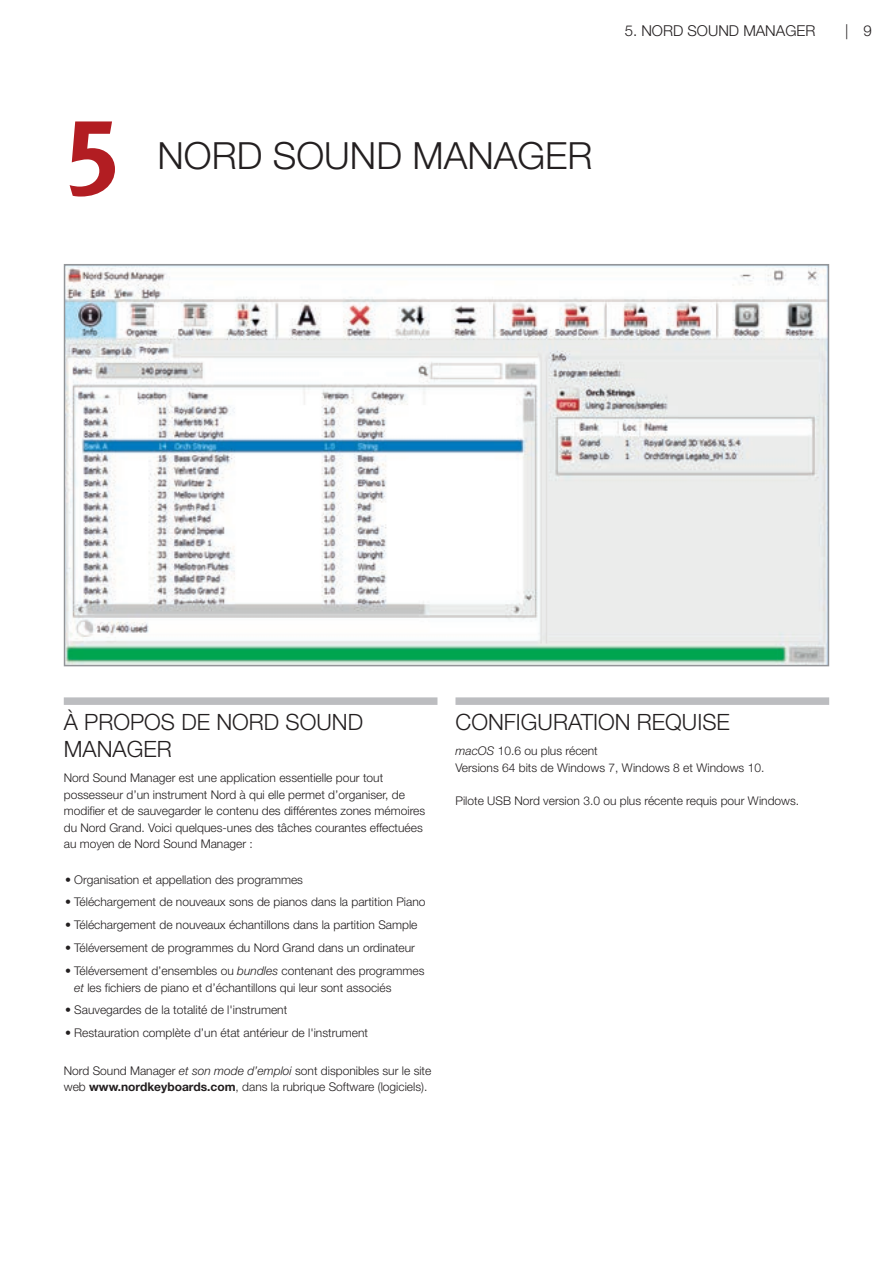
<style>
.page{position:relative;width:893px;height:1263px;background:#fff}
.page>*{position:absolute;margin:0;border:0;box-sizing:border-box;transform-origin:0 0}
.t1{font:108px "Meta Bold Caps";color:#b21d22}
.t2{font:300 37.5px "Helvetica Neue LT Std";color:#231f20}
.t3{font:300 22.5px/27px "Helvetica Neue LT Std";color:#231f20}
.t4{font:300 15px "Helvetica Neue LT Std";color:#231f20}
.t5{font:300 12px/16.5px "Helvetica Neue LT Std";color:#231f20}
.s1{font-style:italic}
.s2{font-weight:700}
</style>
<div class="page">
<div style="left:64px;top:697px;width:373px;height:8px;background:#bcbdc0"></div>
<div style="left:455px;top:697px;width:374px;height:8px;background:#bcbdc0"></div>
<img style="left:67px;top:267px;width:759px;height:396px">
<div style="left:64px;top:264px;width:765px;height:402px;border:2px solid #939598"></div>
<h1 class="t1" style="left:64px;top:93px;width:59px">5</h1>
<p class="t4" style="left:625px;top:22px;width:192px">5. NORD SOUND MANAGER</p>
<p class="t4" style="left:845px;top:22px;width:28px">| 9</p>
<h2 class="t2" style="left:158px;top:133px;width:436px">NORD SOUND MANAGER</h2>
<h3 class="t3" style="left:64px;top:708px;width:301px">À PROPOS DE NORD SOUND<br>MANAGER</h3>
<p class="t5" style="left:64px;top:770px;width:363px">Nord Sound Manager est une application essentielle pour tout possesseur d’un instrument Nord à qui elle permet d’organiser, de modifier et de sauvegarder le contenu des différentes zones mémoires du Nord Grand. Voici quelques-unes des tâches courantes effectuées au moyen de Nord Sound Manager :</p>
<p class="t5" style="left:65px;top:871px;width:239px">• Organisation et appellation des programmes</p>
<p class="t5" style="left:65px;top:894px;width:362px">• Téléchargement de nouveaux sons de pianos dans la partition Piano</p>
<p class="t5" style="left:65px;top:916px;width:354px">• Téléchargement de nouveaux échantillons dans la partition Sample</p>
<p class="t5" style="left:65px;top:939px;width:351px">• Téléversement de programmes du Nord Grand dans un ordinateur</p>
<p class="t5" style="left:74px;top:962px;width:352px;text-indent:-9px">• Téléversement d’ensembles ou <span class="s1">bundles</span> contenant des programmes <span class="s1">et</span> les fichiers de piano et d’échantillons qui leur sont associés</p>
<p class="t5" style="left:65px;top:1002px;width:223px">• Sauvegardes de la totalité de l'instrument</p>
<p class="t5" style="left:65px;top:1024px;width:304px">• Restauration complète d’un état antérieur de l'instrument</p>
<p class="t5" style="left:64px;top:1062px;width:369px">Nord Sound Manager <span class="s1">et son mode d’emploi</span> sont disponibles sur le site web <span class="s2">www.nordkeyboards.com</span>, dans la rubrique Software (logiciels).</p>
<h3 class="t3" style="left:455px;top:708px;width:276px">CONFIGURATION REQUISE</h3>
<p class="t5" style="left:455px;top:743px;width:310px"><span class="s1">macOS</span> 10.6 ou plus récent<br>Versions 64 bits de Windows 7, Windows 8 et Windows 10.</p>
<p class="t5" style="left:455px;top:792px;width:345px">Pilote USB Nord version 3.0 ou plus récente requis pour Windows.</p>
</div>
